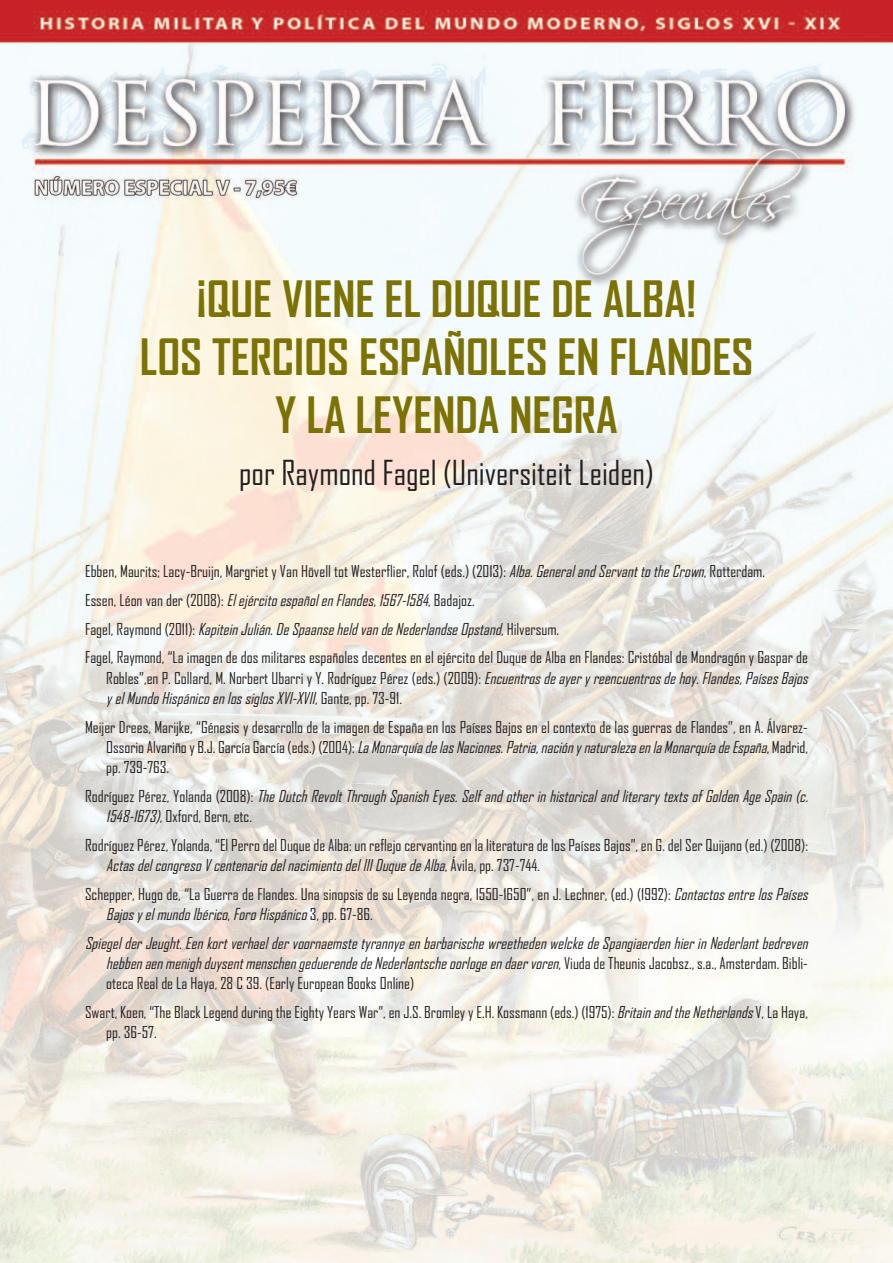
<style>
.page{position:relative;width:893px;height:1263px;background:#fff}
.page>*{position:absolute;margin:0;border:0;box-sizing:border-box;transform-origin:0 0}
.t1{font:700 48px/57.6px "Agency FB";color:#7b7202;text-align:center}
.t2{font:33px "Agency FB";color:#231f20}
.t3{font:15.75px/20.2px "Agency FB";color:#231f20}
.t4{font:italic 15.75px/20.2px "Agency FB";color:#231f20}
.s1{font-style:italic}
.s2{font-style:normal}
</style>
<div class="page">
<img style="left:0;top:0;width:893px;height:1263px">
<h1 class="t1" style="left:140px;top:272px;width:615px">¡QUE VIENE EL DUQUE DE ALBA!<br>LOS TERCIOS ESPAÑOLES EN FLANDES<br>Y LA LEYENDA NEGRA</h1>
<h2 class="t2" style="left:239px;top:454px;width:416px">por Raymond Fagel (Universiteit Leiden)</h2>
<p class="t3" style="left:85px;top:557px;width:724px;line-height:28.8px">Ebben, Maurits; Lacy-Bruijn, Margriet y Van Hövell tot Westerflier, Rolof (eds.) (2013): <span class="s1">Alba.GeneralandServanttotheCrown</span>, Rotterdam.<br>Essen, Léon van der (2008): <span class="s1">ElejércitoespañolenFlandes,1567-1584</span>, Badajoz.<br>F a g e l , R a y m o n d ( 2 0 1 1 ) : <span class="s1">Kapitein Julián. De Spaanse held van de Nederlandse Opstand</span>, H i l v e r s u m .<br>Fagel, Raymond, “La imagen de dos militares españoles decentes en el ejército del Duque de Alba en Flandes: Cristóbal de Mondragón y Gaspar de</p>
<p class="t4" style="left:106px;top:668px;width:707px"><span class="s2">Robles”,en P. Collard, M. Norbert Ubarri y Y. Rodríguez Pérez (eds.) (2009):</span> Encuentrosdeayeryreencuentrosdehoy.Flandes,PaísesBajos y el Mundo Hispánico en los siglos XVI-XVII<span class="s2">, G a n t e , p p . 7 3 - 9 1 .</span></p>
<p class="t3" style="left:106px;top:717px;width:703px;text-align:justify;text-indent:-21px">Meijer Drees, Marijke, “Génesis y desarrollo de la imagen de España en los Países Bajos en el contexto de las guerras de Flandes”, en A. Álvarez-Ossorio Alvariño y B.J. García García (eds.) (2004): <span class="s1">LaMonarquíadelasNaciones.Patria,naciónynaturalezaenlaMonarquíadeEspaña</span>, Madrid, pp. 739-763.</p>
<p class="t4" style="left:106px;top:786px;width:707px;text-indent:-21px"><span class="s2">R o d r íg u e z P é r e z , Y o l a n d a ( 2 0 0 8 ) :</span> The Dutch Revolt Through Spanish Eyes. Self and other in historical and literary texts of Golden Age Spain (c.<br>1548-1673)<span class="s2">, Oxford, Bern, etc.</span></p>
<p class="t3" style="left:106px;top:835px;width:703px;text-indent:-21px">Rodríguez Pérez, Yolanda, “El Perro del Duque de Alba: un reflejo cervantino en la literatura de los Países Bajos”, en G. del Ser Quijano (ed.) (2008):<br><span class="s1">Actas del congreso V centenario del nacimiento del III Duque de Alba</span>, Á v i l a , p p . 7 3 7 - 7 4 4 .</p>
<p class="t3" style="left:106px;top:884px;width:707px;text-indent:-21px">Schepper, Hugo de, “La Guerra de Flandes. Una sinopsis de su Leyenda negra, 1550-1650”, en J. Lechner, (ed.) (1992): <span class="s1">ContactosentrelosPaíses<br>Bajos y el mundo Ibérico</span>, <span class="s1">Foro Hispánico</span> 3 , p p . 6 7 - 8 6 .</p>
<p class="t4" style="left:106px;top:933px;width:707px;text-indent:-21px">Spiegel der Jeught. Een kort verhael der voornaemste tyrannye en barbarische wreetheden welcke de Spangiaerden hier in Nederlant bedreven hebben aen menigh duysent menschen geduerende de Nederlantsche oorloge en daer voren<span class="s2">, V i u d a d e T h e u n i s J a c o b s z . , s . a . , A m s t e r d a m . B i b l i - oteca Real de La Haya, 28 C 39. (Early European Books Online)</span></p>
<p class="t3" style="left:106px;top:1002px;width:703px;text-indent:-21px">Swart, Koen, “The Black Legend during the Eighty Years War”, en J.S. Bromley y E.H. Kossmann (eds.) (1975): <span class="s1">BritainandtheNetherlands</span>V, La Haya, pp. 36-57.</p>
</div>
